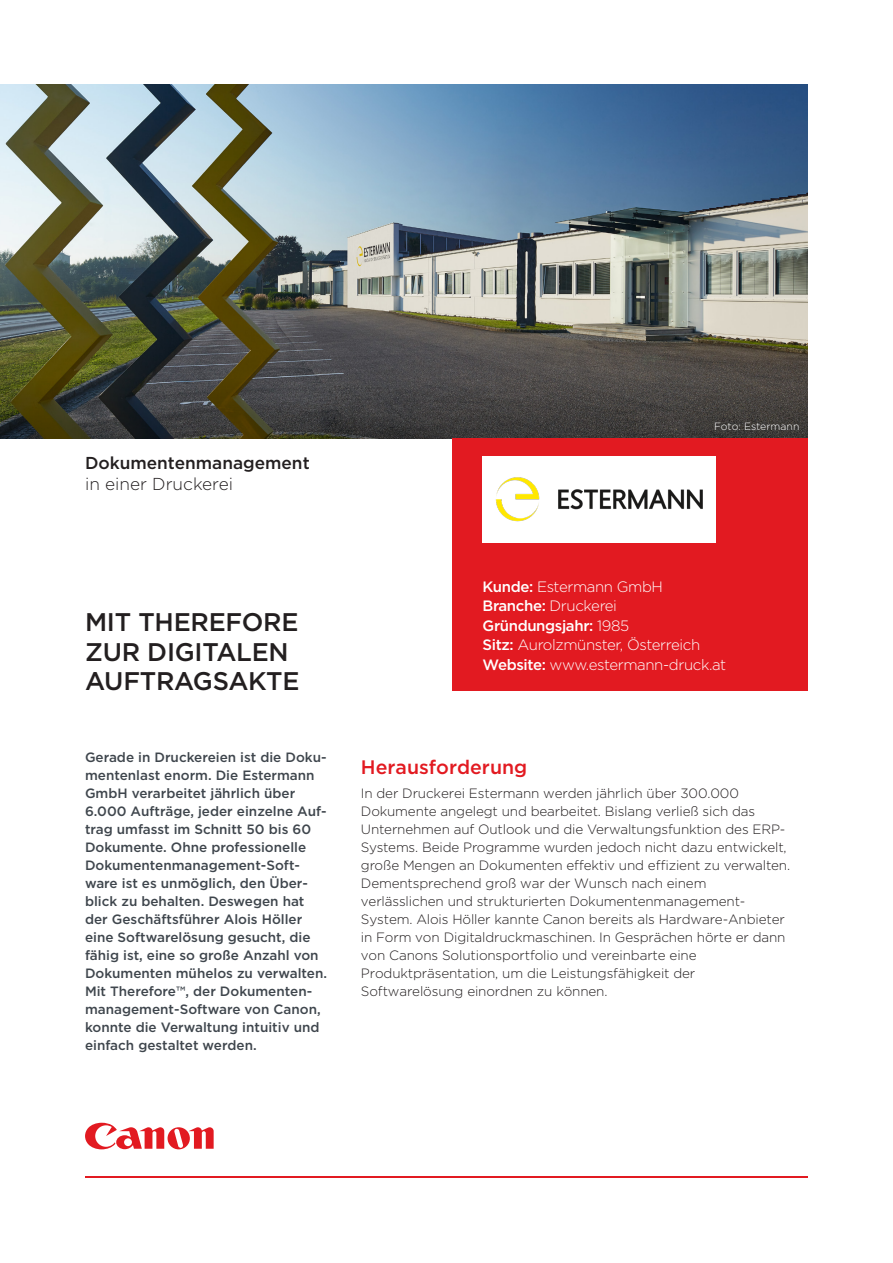
<style>
.page{position:relative;width:893px;height:1263px;background:#fff}
.page>*{position:absolute;margin:0;border:0;box-sizing:border-box;transform-origin:0 0}
.t1{font:500 25.5px/29.7px "Gotham";letter-spacing:-.01em;color:#231f20}
.t2{font:500 19.5px "Gotham";color:#e21a21}
.t3{font:500 17.25px "Gotham";color:#231f20}
.t4{font:300 17.25px "Gotham";color:#231f20}
.t5{font:300 15px/19.5px "Gotham";letter-spacing:-.025em;color:#fff}
.t6{font:300 13.5px/18px "Gotham";letter-spacing:-.01em;color:#231f20}
.t7{font:500 13.5px/18px "Gotham";color:#3f464d}
.t8{font:300 10.5px "Gotham";color:#fff}
.s1{font-weight:500}
</style>
<div class="page">
<hr style="left:85px;top:1176px;width:723px;height:2px;background:#e21a21">
<svg style="left:85px;top:1123px;width:129px;height:26px"></svg>
<img style="left:0;top:84px;width:808px;height:294px">
<svg style="left:0;top:378px;width:808px;height:60px;background:#413f39"></svg>
<div style="left:453px;top:438px;width:355px;height:252px;background:#e21a21"></div>
<div style="left:483px;top:456px;width:233px;height:86px;background:#fff"></div>
<img style="left:496px;top:477px;width:207px;height:45px">
<p class="t3" style="left:85px;top:452px;width:226px">Dokumentenmanagement</p>
<p class="t4" style="left:85px;top:473px;width:150px">in einer Druckerei</p>
<p class="t8" style="left:714px;top:419px;width:87px">Foto: Estermann</p>
<h1 class="t1" style="left:85px;top:607px;width:216px">MIT THEREFORE<br>ZUR DIGITALEN<br>AUFTRAGSAKTE</h1>
<p class="t7" style="left:85px;top:748px;width:243px">Gerade in Druckereien ist die Doku&shy;mentenlast enorm. Die Estermann GmbH verarbeitet jährlich über 6.000 Aufträge, jeder einzelne Auf&shy;trag umfasst im Schnitt 50 bis 60<br>Dokumente. Ohne professionelle Dokumentenmanagement-Soft&shy;ware ist es unmöglich, den Über&shy;blick zu behalten. Deswegen hat der Geschäftsführer Alois Höller eine Softwarelösung gesucht, die fähig ist, eine so große Anzahl von Dokumenten mühelos zu verwalten.<br>Mit Therefore™, der Dokumenten&shy;management-Software von Canon, konnte die Verwaltung intuitiv und einfach gestaltet werden.</p>
<p class="t5" style="left:483px;top:576px;width:245px"><span class="s1">Kunde:</span> Estermann GmbH<br><span class="s1">Branche:</span> Druckerei<br><span class="s1">Gründungsjahr:</span> 1985<br><span class="s1">Sitz:</span> Aurolzmünster, Österreich<br><span class="s1">Website:</span> www.estermann-druck.at</p>
<h2 class="t2" style="left:361px;top:754px;width:168px">Herausforderung</h2>
<p class="t6" style="left:361px;top:784px;width:431px">In der Druckerei Estermann werden jährlich über 300.000<br>Dokumente angelegt und bearbeitet. Bislang verließ sich das Unternehmen auf Outlook und die Verwaltungsfunktion des ERP-Systems. Beide Programme wurden jedoch nicht dazu entwickelt, große Mengen an Dokumenten effektiv und effizient zu verwalten.<br>Dementsprechend groß war der Wunsch nach einem verlässlichen und strukturierten Dokumentenmanagement-System. Alois Höller kannte Canon bereits als Hardware-Anbieter in Form von Digitaldruckmaschinen. In Gesprächen hörte er dann von Canons Solutionsportfolio und vereinbarte eine Produktpräsentation, um die Leistungsfähigkeit der Softwarelösung einordnen zu können.</p>
</div>
